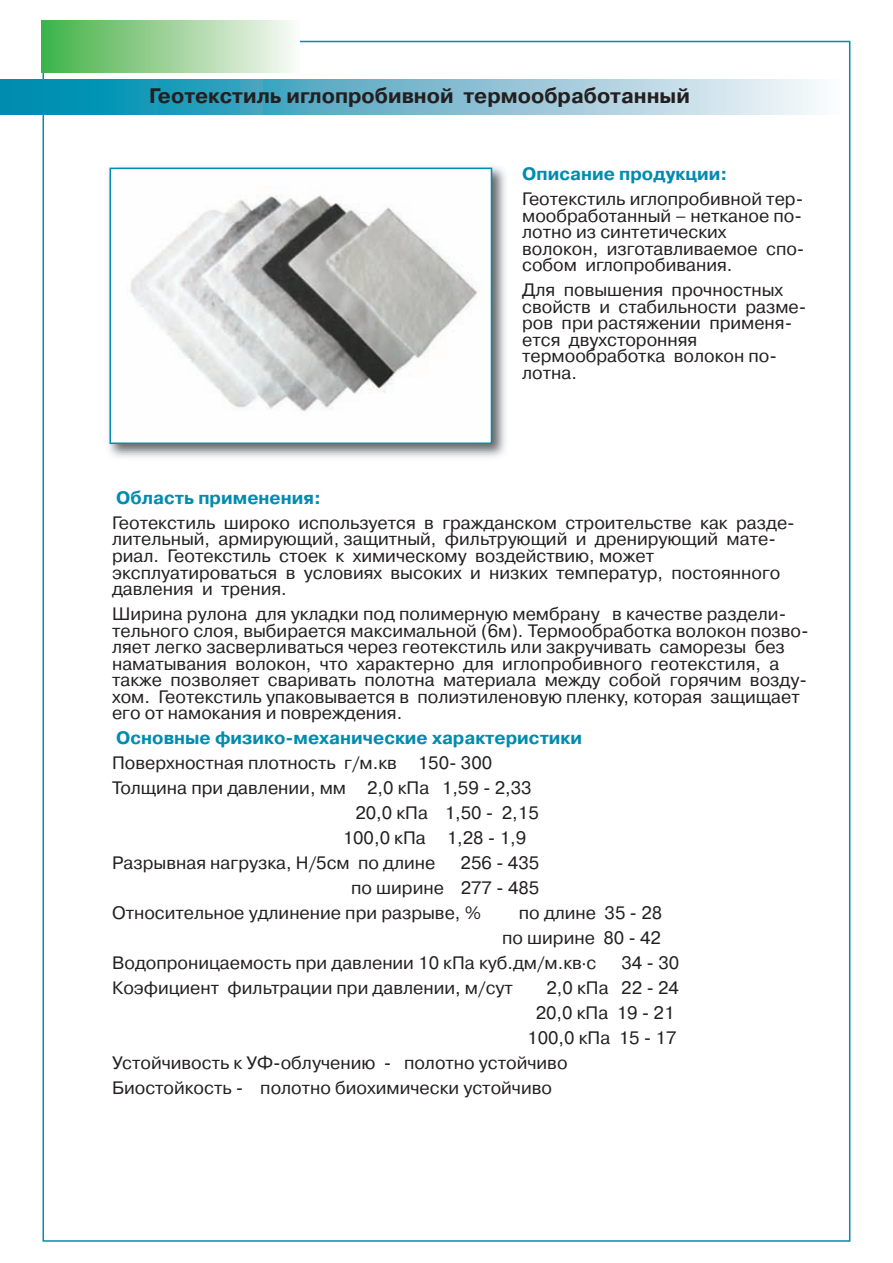
<style>
.page{position:relative;width:893px;height:1263px;background:#fff}
.page>*{position:absolute;margin:0;border:0;box-sizing:border-box;transform-origin:0 0}
.t1{font:700 21px "Pragmatica C";color:#231f20}
.t2{font:18px/16.5px "Pragmatica C";color:#231f20}
.t3{font:700 18px "Pragmatica C";color:#008cae}
</style>
<div class="page">
<svg style="left:38px;top:73px;width:22px;height:46px"></svg>
<div style="left:42px;top:20px;width:258px;height:53px;background:linear-gradient(to right,#42b146,#fcf8f5)"></div>
<div style="left:0;top:80px;width:839px;height:35px;background:linear-gradient(to right,#0084a9,#fef4f8)"></div>
<img style="left:109px;top:166px;width:397px;height:291px">
<div style="left:111px;top:169px;width:380px;height:273px;background:#fff"></div>
<img style="left:130px;top:195px;width:348px;height:216px">
<div style="left:110px;top:168px;width:382px;height:276px;border:2px solid #008cae"></div>
<p class="t1" style="left:149px;top:83px;width:542px">Геотекстиль иглопробивной термообработанный</p>
<p class="t3" style="left:522px;top:164px;width:207px">Описание продукции:</p>
<p class="t2" style="left:522px;top:191px;width:284px">Геотекстиль иглопробивной тер&shy;мообработанный – нетканое по&shy;лотно из синтетических волокон, изготавливаемое спо&shy;собом иглопробивания.</p>
<p class="t2" style="left:522px;top:282px;width:286px">Для повышения прочностных свойств и стабильности разме&shy;ров при растяжении применя&shy;ется двухсторонняя термообработка волокон по&shy;лотна.</p>
<p class="t3" style="left:116px;top:487px;width:206px">Область применения:</p>
<p class="t2" style="left:112px;top:514px;width:684px">Геотекстиль широко используется в гражданском строительстве как разде&shy;лительный, армирующий, защитный, фильтрующий и дренирующий мате&shy;риал. Геотекстиль стоек к химическому воздействию, может эксплуатироваться в условиях высоких и низких температур, постоянного давления и трения.</p>
<p class="t2" style="left:112px;top:605px;width:698px">Ширина рулона для укладки под полимерную мембрану в качестве раздели&shy;тельного слоя, выбирается максимальной (6м). Термообработка волокон позво&shy;ляет легко засверливаться через геотекстиль или закручивать саморезы без наматывания волокон, что характерно для иглопробивного геотекстиля, а также позволяет сваривать полотна материала между собой горячим возду&shy;хом. Геотекстиль упаковывается в полиэтиленовую пленку, которая защищает его от намокания и повреждения.</p>
<p class="t3" style="left:116px;top:727px;width:467px">Основные физико-механические характеристики</p>
<p class="t2" style="left:112px;top:755px;width:382px">Поверхностная плотность г/м.кв 150- 300</p>
<p class="t2" style="left:112px;top:780px;width:421px">Толщина при давлении, мм 2,0 кПа 1,59 - 2,33</p>
<p class="t2" style="left:355px;top:805px;width:185px">20,0 кПа 1,50 - 2,15</p>
<p class="t2" style="left:343px;top:830px;width:185px">100,0 кПа 1,28 - 1,9</p>
<p class="t2" style="left:112px;top:855px;width:325px">Разрывная нагрузка, Н/5см по длине</p>
<p class="t2" style="left:461px;top:855px;width:80px">256 - 435</p>
<p class="t2" style="left:351px;top:880px;width:190px">по ширине 277 - 485</p>
<p class="t2" style="left:112px;top:905px;width:371px">Относительное удлинение при разрыве, %</p>
<p class="t2" style="left:519px;top:905px;width:145px">по длине 35 - 28</p>
<p class="t2" style="left:502px;top:930px;width:160px">по ширине 80 - 42</p>
<p class="t2" style="left:112px;top:955px;width:486px">Водопроницаемость при давлении 10 кПа куб.дм/м.кв·с</p>
<p class="t2" style="left:621px;top:955px;width:59px">34 - 30</p>
<p class="t2" style="left:112px;top:980px;width:402px">Коэфициент фильтрации при давлении, м/сут</p>
<p class="t2" style="left:546px;top:980px;width:134px">2,0 кПа 22 - 24</p>
<p class="t2" style="left:536px;top:1005px;width:140px">20,0 кПа 19 - 21</p>
<p class="t2" style="left:527px;top:1030px;width:151px">100,0 кПа 15 - 17</p>
<p class="t2" style="left:112px;top:1055px;width:457px">Устойчивость к УФ-облучению - полотно устойчиво</p>
<p class="t2" style="left:112px;top:1080px;width:441px">Биостойкость - полотно биохимически устойчиво</p>
</div>
